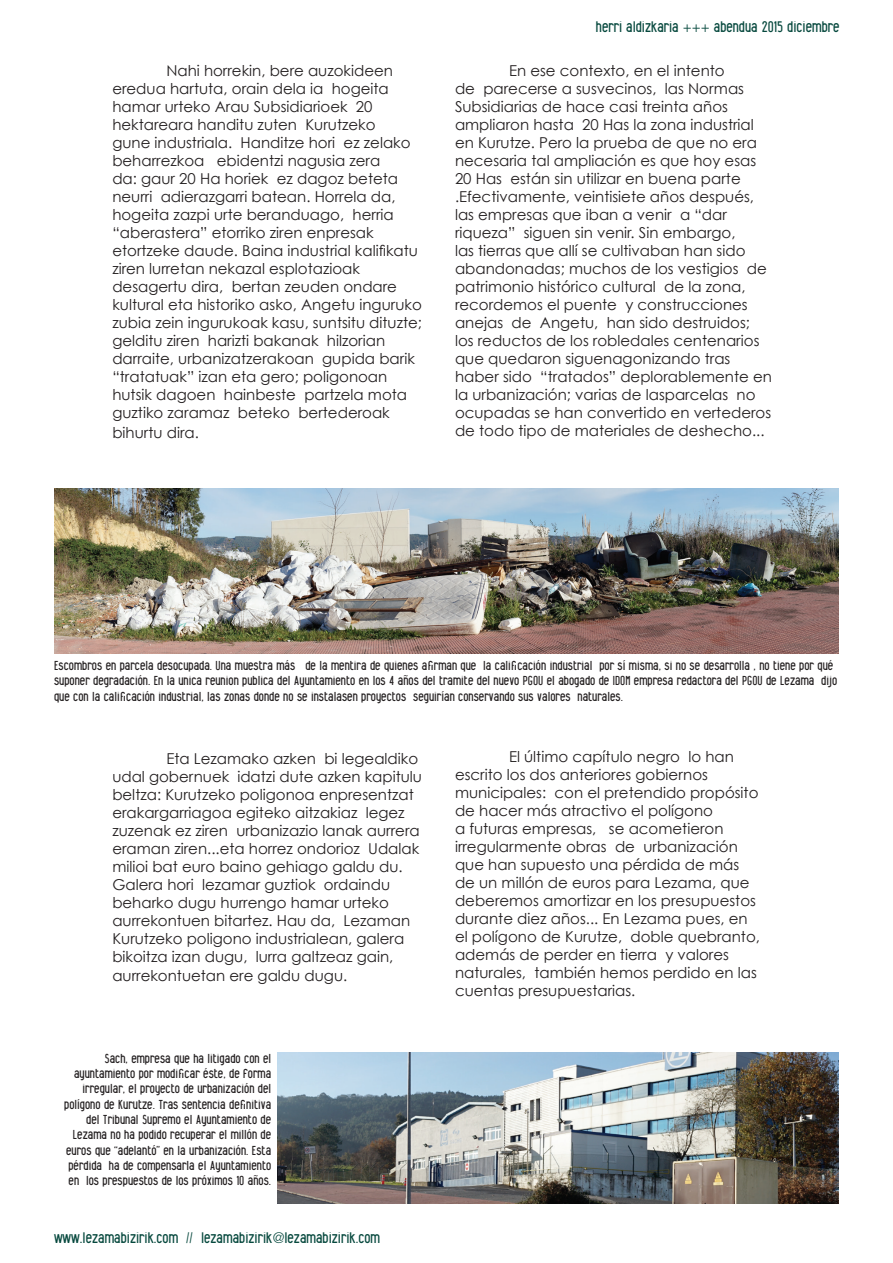
<style>
.page{position:relative;width:893px;height:1263px;background:#fff}
.page>*{position:absolute;margin:0;border:0;box-sizing:border-box;transform-origin:0 0}
.t1{font:15px/18px "Century Gothic";color:#231f20}
.t2{font:condensed 15px "Alfphabet";color:#07493e}
.t3{font:condensed 12.75px/15.3px "Alfphabet";color:#231f20}
</style>
<div class="page">
<img style="left:54px;top:488px;width:785px;height:165px">
<img style="left:277px;top:1052px;width:562px;height:152px">
<p class="t1" style="left:112px;top:61px;width:311px;text-indent:54px">Nahi horrekin, bere auzokideen eredua hartuta, orain dela ia hogeita hamar urteko Arau Subsidiarioek 20 hektareara handitu zuten Kurutzeko<br>gune industriala. Handitze hori ez zelako beharrezkoa ebidentzi nagusia zera<br>da: gaur 20 Ha horiek ez dagoz beteta neurri adierazgarri batean. Horrela da, hogeita zazpi urte beranduago, herria “aberastera” etorriko ziren enpresak etortzeke daude. Baina industrial kalifikatu ziren lurretan nekazal esplotazioak desagertu dira, bertan zeuden ondare kultural eta historiko asko, Angetu inguruko zubia zein ingurukoak kasu, suntsitu dituzte; gelditu ziren harizti bakanak hilzorian darraite, urbanizatzerakoan gupida barik “tratatuak” izan eta gero; poligonoan hutsik dagoen hainbeste partzela mota guztiko zaramaz beteko bertederoak</p>
<p class="t1" style="left:112px;top:423px;width:88px">bihurtu dira.</p>
<p class="t2" style="left:596px;top:18px;width:245px">herri aldizkaria +++ abendua 2015 diciembre</p>
<p class="t1" style="left:455px;top:61px;width:318px;text-indent:54px">En ese contexto, en el intento<br>de parecerse a susvecinos, las Normas Subsidiarias de hace casi treinta años ampliaron hasta 20 Has la zona industrial en Kurutze. Pero la prueba de que no era necesaria tal ampliación es que hoy esas 20 Has están sin utilizar en buena parte .Efectivamente, veintisiete años después, las empresas que iban a venir a “dar riqueza” siguen sin venir. Sin embargo,<br>las tierras que allí se cultivaban han sido abandonadas; muchos de los vestigios de patrimonio histórico cultural de la zona, recordemos el puente y construcciones anejas de Angetu, han sido destruidos; los reductos de los robledales centenarios que quedaron siguenagonizando tras haber sido “tratados” deplorablemente en la urbanización; varias de lasparcelas no ocupadas se han convertido en vertederos de todo tipo de materiales de deshecho...</p>
<p class="t3" style="left:54px;top:657px;width:785px;line-height:15.8px">Escombros en parcela desocupada. Una muestra más de la mentira de quienes afirman que la calificación industrial por sí misma, si no se desarrolla , no tiene por qué suponer degradación. En la unica reunion publica del Ayuntamiento en los 4 años del tramite del nuevo PGOU el abogado de IDOM empresa redactora del PGOU de Lezama dijo que con la calificación industrial, las zonas donde no se instalasen proyectos seguirían conservando sus valores naturales.</p>
<p class="t1" style="left:112px;top:749px;width:311px;text-indent:54px">Eta Lezamako azken bi legealdiko udal gobernuek idatzi dute azken kapitulu beltza: Kurutzeko poligonoa enpresentzat erakargarriagoa egiteko aitzakiaz legez zuzenak ez ziren urbanizazio lanak aurrera eraman ziren...eta horrez ondorioz Udalak milioi bat euro baino gehiago galdu du.<br>Galera hori lezamar guztiok ordaindu beharko dugu hurrengo hamar urteko aurrekontuen bitartez. Hau da, Lezaman Kurutzeko poligono industrialean, galera bikoitza izan dugu, lurra galtzeaz gain,</p>
<p class="t1" style="left:112px;top:967px;width:236px">aurrekontuetan ere galdu dugu.</p>
<p class="t3" style="left:64px;top:1050px;width:209px;text-align:right">Sach, empresa que ha litigado con el ayuntamiento por modificar éste, de forma irregular, el proyecto de urbanización del polígono de Kurutze. Tras sentencia definitiva del Tribunal Supremo el Ayuntamiento de Lezama no ha podido recuperar el millón de euros que “adelantó” en la urbanización. Esta pérdida ha de compensarla el Ayuntamiento en los prespuestos de los próximos 10 años.</p>
<p class="t2" style="left:54px;top:1229px;width:328px">www.lezamabizirik.com // lezamabizirik@lezamabizirik.com</p>
<p class="t1" style="left:455px;top:747px;width:307px;text-indent:54px">El último capítulo negro lo han escrito los dos anteriores gobiernos municipales: con el pretendido propósito de hacer más atractivo el polígono<br>a futuras empresas, se acometieron irregularmente obras de urbanización que han supuesto una pérdida de más de un millón de euros para Lezama, que deberemos amortizar en los presupuestos durante diez años... En Lezama pues, en el polígono de Kurutze, doble quebranto, además de perder en tierra y valores naturales, también hemos perdido en las cuentas presupuestarias.</p>
</div>
